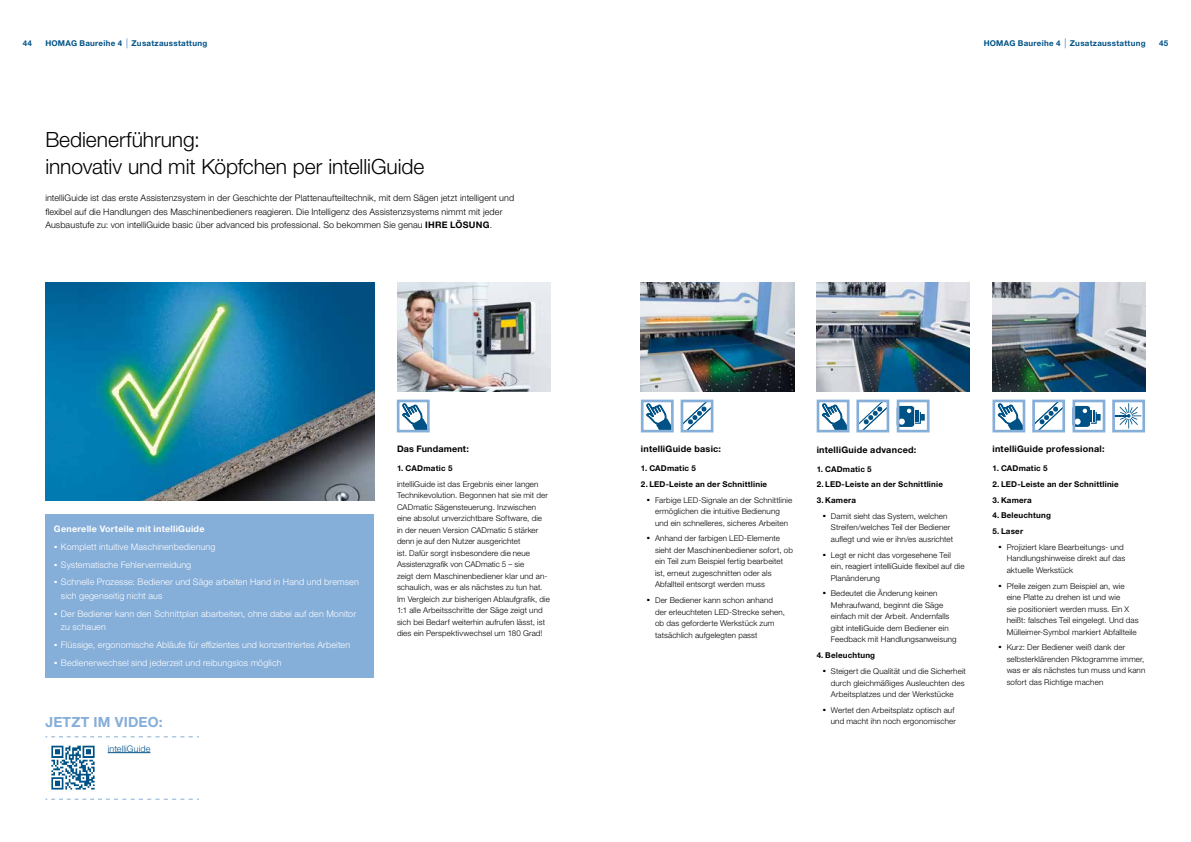
<style>
.page{position:relative;width:1191px;height:842px;background:#fff}
.page>*{position:absolute;margin:0;border:0;box-sizing:border-box;transform-origin:0 0}
.t1{font:300 21px/27.2px "Helvetica Neue LTW1 G";letter-spacing:-.005em;color:#000}
.t2{font:700 14px "Helvetica Neue LTW1 G";letter-spacing:.015em;color:#85aed9}
.t3{font:300 9px/17.9px "Helvetica Neue LTW1 G";letter-spacing:.01em;color:#fff}
.t4{font:300 9px/13.6px "Helvetica Neue LTW1 G";letter-spacing:.01em;color:#000}
.t5{font:700 9px "Helvetica Neue LTW1 G";letter-spacing:.025em;color:#000}
.t6{font:300 9px "Helvetica Neue LTW1 G";letter-spacing:.01em;color:#005286}
.t7{font:300 8px/11.5px "Helvetica Neue LTW1 G";letter-spacing:.015em;color:#000}
.t8{font:700 8px "Helvetica Neue LTW1 G";letter-spacing:.025em;color:#000}
.t9{font:700 8px "Helvetica Neue LTW1 G";letter-spacing:.035em;color:#005286}
.s1{font-weight:700}
.s2{font-weight:700;font-size:14px}
</style>
<div class="page">
<img style="left:397px;top:283px;width:153px;height:109px">
<div style="left:45px;top:514px;width:329px;height:163px;background:#85aed9"></div>
<img style="left:992px;top:283px;width:153px;height:109px">
<img style="left:641px;top:283px;width:153px;height:109px">
<img style="left:816px;top:283px;width:153px;height:109px">
<svg style="left:1036px;top:404px;width:25px;height:24px"></svg>
<div style="left:1032px;top:400px;width:33px;height:32px;border:3px solid #85aed9"></div>
<svg style="left:1116px;top:404px;width:25px;height:24px"></svg>
<div style="left:1112px;top:400px;width:33px;height:32px;border:3px solid #85aed9"></div>
<svg style="left:1076px;top:405px;width:25px;height:16px"></svg>
<svg style="left:1076px;top:406px;width:24px;height:21px"></svg>
<div style="left:1072px;top:400px;width:33px;height:32px;border:3px solid #85aed9"></div>
<svg style="left:998px;top:404px;width:23px;height:24px"></svg>
<div style="left:992px;top:400px;width:33px;height:32px;border:3px solid #85aed9"></div>
<svg style="left:860px;top:404px;width:25px;height:24px"></svg>
<div style="left:856px;top:400px;width:33px;height:32px;border:3px solid #85aed9"></div>
<svg style="left:900px;top:405px;width:25px;height:16px"></svg>
<svg style="left:900px;top:406px;width:24px;height:21px"></svg>
<div style="left:896px;top:400px;width:33px;height:32px;border:3px solid #85aed9"></div>
<svg style="left:822px;top:404px;width:23px;height:24px"></svg>
<div style="left:816px;top:400px;width:33px;height:32px;border:3px solid #85aed9"></div>
<svg style="left:684px;top:404px;width:25px;height:24px"></svg>
<div style="left:680px;top:400px;width:33px;height:32px;border:3px solid #85aed9"></div>
<svg style="left:646px;top:404px;width:23px;height:24px"></svg>
<div style="left:641px;top:400px;width:32px;height:32px;border:3px solid #85aed9"></div>
<img style="left:45px;top:283px;width:329px;height:217px">
<svg style="left:402px;top:404px;width:24px;height:24px"></svg>
<div style="left:397px;top:400px;width:33px;height:32px;border:3px solid #85aed9"></div>
<svg style="left:45px;top:736px;width:154px;height:64px"></svg>
<img style="left:48px;top:742px;width:50px;height:50px">
<hr style="left:108px;top:752px;width:42px;height:1px;background:#005286">
<p class="t9" style="left:45px;top:39px;width:163px">HOMAG Baureihe 4 Zusatzausstattung</p>
<p class="t9" style="left:983px;top:39px;width:163px">HOMAG Baureihe 4 Zusatzausstattung</p>
<p class="t9" style="left:23px;top:39px;width:11px">44</p>
<p class="t9" style="left:1159px;top:39px;width:11px">45</p>
<h1 class="t1" style="left:45px;top:126px;width:380px">Bedienerführung:<br>innovativ und mit Köpfchen per intelliGuide</h1>
<p class="t4" style="left:45px;top:191px;width:470px">intelliGuide ist das erste Assistenzsystem in der Geschichte der Plattenaufteiltechnik, mit dem Sägen jetzt intelligent und flexibel auf die Handlungen des Maschinenbedieners reagieren. Die Intelligenz des Assistenzsystems nimmt mit jeder<br>Ausbaustufe zu: von intelliGuide basic über advanced bis professional. So bekommen Sie genau <span class="s1">IHRE LÖSUNG</span>.</p>
<p class="t3" style="left:54px;top:520px;width:306px"><span class="s1">Generelle Vorteile mit intelliGuide<br></span><span class="s2">·</span> Komplett intuitive Maschinenbedienung<br><span class="s2">·</span> Systematische Fehlervermeidung<br><span class="s2">·</span> Schnelle Prozesse: Bediener und Säge arbeiten Hand in Hand und bremsen</p>
<p class="t3" style="left:54px;top:587px;width:304px;text-indent:7px">sich gegenseitig nicht aus<br><span class="s2">·</span> Der Bediener kann den Schnittplan abarbeiten, ohne dabei auf den Monitor</p>
<p class="t3" style="left:54px;top:618px;width:298px;text-indent:7px">zu schauen<br><span class="s2">·</span> Flüssige, ergonomische Abläufe für effizientes und konzentriertes Arbeiten <span class="s2">·</span> Bedienerwechsel sind jederzeit und reibungslos möglich</p>
<h2 class="t2" style="left:45px;top:713px;width:119px">JETZT IM VIDEO:</h2>
<p class="t6" style="left:108px;top:743px;width:44px">intelliGuide</p>
<p class="t5" style="left:397px;top:444px;width:73px">Das Fundament:</p>
<p class="t8" style="left:397px;top:463px;width:57px">1. CADmatic 5</p>
<p class="t7" style="left:397px;top:478px;width:154px">intelliGuide ist das Ergebnis einer langen Technikevolution. Begonnen hat sie mit der CADmatic Sägensteuerung. Inzwischen eine absolut unverzichtbare Software, die in der neuen Version CADmatic 5 stärker denn je auf den Nutzer ausgerichtet<br>ist. Dafür sorgt insbesondere die neue Assistenzgrafik von CADmatic 5 – sie<br>zeigt dem Maschinenbediener klar und an&shy;schaulich, was er als nächstes zu tun hat.<br>Im Vergleich zur bisherigen Ablaufgrafik, die 1:1 alle Arbeitsschritte der Säge zeigt und sich bei Bedarf weiterhin aufrufen lässt, ist dies ein Perspektivwechsel um 180 Grad!</p>
<p class="t5" style="left:641px;top:444px;width:82px">intelliGuide basic:</p>
<p class="t8" style="left:641px;top:463px;width:56px">1. CADmatic 5</p>
<p class="t7" style="left:646px;top:476px;width:147px;line-height:15.8px;text-indent:-6px"><span class="s1">2. LED-Leiste an der Schnittlinie<br></span><span class="s2">·</span> Farbige LED-Signale an der Schnittlinie</p>
<p class="t7" style="left:655px;top:505px;width:135px">ermöglichen die intuitive Bedienung und ein schnelleres, sicheres Arbeiten</p>
<p class="t7" style="left:655px;top:533px;width:139px;text-indent:-9px"><span class="s2">·</span> Anhand der farbigen LED-Elemente sieht der Maschinenbediener sofort, ob ein Teil zum Beispiel fertig bearbeitet ist, erneut zugeschnitten oder als Abfallteil entsorgt werden muss</p>
<p class="t7" style="left:655px;top:594px;width:131px;text-indent:-9px"><span class="s2">·</span> Der Bediener kann schon anhand der erleuchteten LED-Strecke sehen, ob das geforderte Werkstück zum tatsächlich aufgelegten passt</p>
<p class="t5" style="left:816px;top:444px;width:101px">intelliGuide advanced:</p>
<p class="t8" style="left:816px;top:464px;width:56px">1. CADmatic 5</p>
<p class="t8" style="left:816px;top:480px;width:128px">2. LED-Leiste an der Schnittlinie</p>
<p class="t7" style="left:822px;top:492px;width:127px;line-height:15.8px;text-indent:-6px"><span class="s1">3. Kamera<br></span><span class="s2">·</span> Damit sieht das System, welchen</p>
<p class="t7" style="left:831px;top:522px;width:124px">Streifen/welches Teil der Bediener auflegt und wie er ihn/es ausrichtet</p>
<p class="t7" style="left:831px;top:549px;width:135px;text-indent:-9px"><span class="s2">·</span> Legt er nicht das vorgesehene Teil ein, reagiert intelliGuide flexibel auf die<br>Planänderung</p>
<p class="t7" style="left:831px;top:588px;width:127px;text-indent:-9px"><span class="s2">·</span> Bedeutet die Änderung keinen Mehraufwand, beginnt die Säge einfach mit der Arbeit. Andernfalls gibt intelliGuide dem Bediener ein Feedback mit Handlungsanweisung</p>
<p class="t7" style="left:822px;top:647px;width:145px;line-height:15.8px;text-indent:-6px"><span class="s1">4. Beleuchtung<br></span><span class="s2">·</span> Steigert die Qualität und die Sicherheit</p>
<p class="t7" style="left:831px;top:677px;width:135px">durch gleichmäßiges Ausleuchten des<br>Arbeitsplatzes und der Werkstücke</p>
<p class="t7" style="left:822px;top:704px;width:135px;text-align:right"><span class="s2">·</span> Wertet den Arbeitsplatz optisch auf und macht ihn noch ergonomischer</p>
<p class="t5" style="left:992px;top:444px;width:114px">intelliGuide professional:</p>
<p class="t8" style="left:992px;top:463px;width:56px">1. CADmatic 5</p>
<p class="t8" style="left:992px;top:479px;width:128px">2. LED-Leiste an der Schnittlinie</p>
<p class="t8" style="left:992px;top:495px;width:41px">3. Kamera</p>
<p class="t8" style="left:992px;top:510px;width:60px">4. Beleuchtung</p>
<p class="t7" style="left:998px;top:523px;width:127px;line-height:15.8px;text-indent:-6px"><span class="s1">5. Laser<br></span><span class="s2">·</span> Projiziert klare Bearbeitungs- und</p>
<p class="t7" style="left:1006px;top:553px;width:120px">Handlungshinweise direkt auf das aktuelle Werkstück</p>
<p class="t7" style="left:1006px;top:580px;width:133px;text-indent:-9px"><span class="s2">·</span> Pfeile zeigen zum Beispiel an, wie eine Platte zu drehen ist und wie<br>sie positioniert werden muss. Ein X heißt: falsches Teil eingelegt. Und das Mülleimer-Symbol markiert Abfallteile</p>
<p class="t7" style="left:1006px;top:642px;width:140px;text-indent:-9px"><span class="s2">·</span> Kurz: Der Bediener weiß dank der selbsterklärenden Piktogramme immer, was er als nächstes tun muss und kann sofort das Richtige machen</p>
</div>
